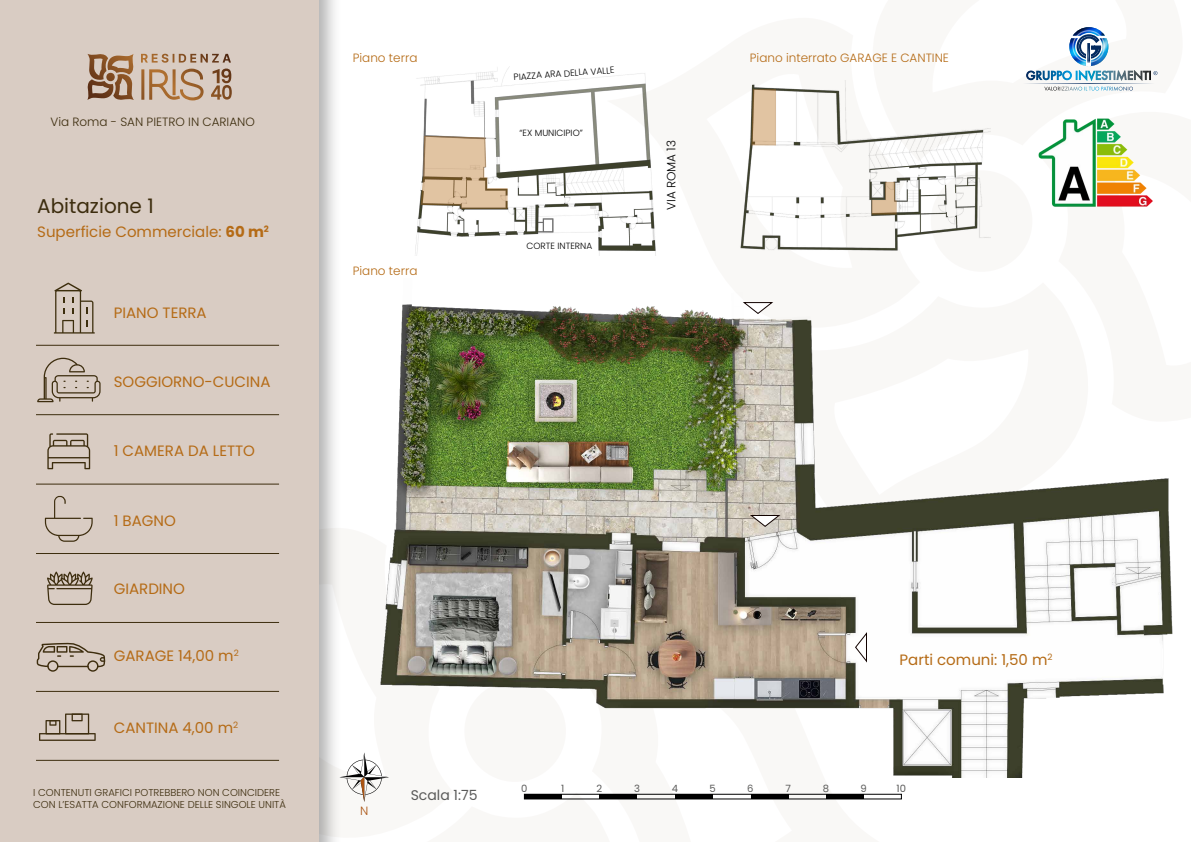
<style>
.page{position:relative;width:1191px;height:842px;background:#fff}
.page>*{position:absolute;margin:0;border:0;box-sizing:border-box;transform-origin:0 0}
.t1{font:20px "Poppins";color:#3d2d0e}
.t2{font:15px "Poppins";color:#b56b16}
.t3{font:14px "Poppins";color:#5a5a59}
.t4{font:300 12px "Poppins";color:#b56b16}
.t5{font:300 12px "Poppins";color:#3d2d0e}
.t6{font:300 12px "Poppins";color:#000}
.t7{font:300 12px "Poppins";color:#ab5412}
.t8{font:300 10px/12px "Poppins";color:#3d2d0e}
.t9{font:10px "Poppins";color:#5a5a59}
.t10{font:300 9px "Poppins";color:#000}
.s1{font-weight:700}
</style>
<div class="page">
<div style="left:0;top:0;width:342px;height:842px;background:#000;opacity:.32"></div>
<div style="left:0;top:0;width:319px;height:842px;background:#d9ccc3"></div>
<svg style="left:107px;top:54px;width:124px;height:21px"></svg>
<img style="left:1023px;top:27px;width:134px;height:64px">
<img style="left:1038px;top:118px;width:115px;height:89px">
<img style="left:330px;top:278px;width:843px;height:499px">
<hr style="left:36px;top:345px;width:243px;height:1px;background:#3d2d0e">
<hr style="left:36px;top:414px;width:243px;height:1px;background:#3d2d0e">
<hr style="left:36px;top:484px;width:243px;height:1px;background:#3d2d0e">
<hr style="left:36px;top:553px;width:243px;height:1px;background:#3d2d0e">
<svg style="left:45px;top:496px;width:48px;height:46px"></svg>
<svg style="left:47px;top:433px;width:43px;height:36px"></svg>
<svg style="left:37px;top:358px;width:64px;height:44px"></svg>
<svg style="left:748px;top:514px;width:34px;height:14px"></svg>
<svg style="left:741px;top:302px;width:33px;height:13px"></svg>
<svg style="left:854px;top:631px;width:13px;height:33px"></svg>
<div style="left:524px;top:794px;width:378px;height:5px;border:1px solid #000"></div>
<div style="left:524px;top:794px;width:38px;height:5px;background:#000"></div>
<div style="left:750px;top:794px;width:38px;height:5px;background:#000"></div>
<div style="left:675px;top:794px;width:38px;height:5px;background:#000"></div>
<div style="left:599px;top:794px;width:38px;height:5px;background:#000"></div>
<div style="left:826px;top:794px;width:38px;height:5px;background:#000"></div>
<img style="left:415px;top:66px;width:241px;height:190px">
<svg style="left:421px;top:136px;width:86px;height:73px"></svg>
<svg style="left:339px;top:752px;width:50px;height:50px"></svg>
<hr style="left:36px;top:622px;width:243px;height:1px;background:#3d2d0e">
<hr style="left:36px;top:691px;width:243px;height:1px;background:#3d2d0e">
<hr style="left:36px;top:760px;width:243px;height:1px;background:#3d2d0e">
<svg style="left:47px;top:572px;width:46px;height:33px"></svg>
<svg style="left:39px;top:713px;width:57px;height:28px"></svg>
<img style="left:739px;top:81px;width:251px;height:170px">
<svg style="left:751px;top:89px;width:25px;height:56px"></svg>
<svg style="left:871px;top:182px;width:25px;height:32px"></svg>
<svg style="left:54px;top:283px;width:41px;height:51px"></svg>
<svg style="left:37px;top:642px;width:69px;height:30px"></svg>
<p class="t4" style="left:353px;top:51px;width:66px">Piano terra</p>
<p class="t4" style="left:750px;top:51px;width:201px">Piano interrato GARAGE E CANTINE</p>
<p class="t5" style="left:50px;top:115px;width:206px">Via Roma - SAN PIETRO IN CARIANO</p>
<h1 class="t1" style="left:37px;top:194px;width:118px">Abitazione 1</h1>
<p class="t2" style="left:37px;top:223px;width:233px">Superficie Commerciale: <span class="s1">60 m</span><sup>2</sup></p>
<p class="t2" style="left:114px;top:304px;width:94px">PIANO TERRA</p>
<p class="t2" style="left:114px;top:373px;width:158px">SOGGIORNO-CUCINA</p>
<p class="t2" style="left:114px;top:442px;width:143px">1 CAMERA DA LETTO</p>
<p class="t2" style="left:114px;top:512px;width:64px">1 BAGNO</p>
<p class="t2" style="left:114px;top:580px;width:73px">GIARDINO</p>
<p class="t4" style="left:353px;top:263px;width:66px">Piano terra</p>
<p class="t10" style="left:513px;top:72px;width:102px;rotate:-4deg">PIAZZA ARA DELLA VALLE</p>
<p class="t10" style="left:519px;top:128px;width:65px">“EX MUNICIPIO”</p>
<p class="t10" style="left:526px;top:240px;width:67px">CORTE INTERNA</p>
<p class="t6" style="left:664px;top:210px;width:72px;rotate:-90deg">VIA ROMA 13</p>
<p class="t2" style="left:114px;top:647px;width:126px">GARAGE 14,00 m<sup>2</sup></p>
<p class="t2" style="left:899px;top:651px;width:154px">Parti comuni: 1,50 m<sup>2</sup></p>
<p class="t2" style="left:114px;top:718px;width:126px">CANTINA 4,00 m<sup>2</sup></p>
<p class="t8" style="left:33px;top:786px;width:254px">I CONTENUTI GRAFICI POTREBBERO NON COINCIDERE<br>CON L’ESATTA CONFORMAZIONE DELLE SINGOLE UNITÀ</p>
<p class="t7" style="left:360px;top:803px;width:10px">N</p>
<p class="t3" style="left:411px;top:786px;width:68px">Scala 1:75</p>
<p class="t9" style="left:521px;top:782px;width:8px">0</p>
<p class="t9" style="left:561px;top:782px;width:5px">1</p>
<p class="t9" style="left:596px;top:782px;width:7px">2</p>
<p class="t9" style="left:634px;top:782px;width:7px">3</p>
<p class="t9" style="left:671px;top:782px;width:8px">4</p>
<p class="t9" style="left:709px;top:782px;width:8px">5</p>
<p class="t9" style="left:747px;top:782px;width:8px">6</p>
<p class="t9" style="left:785px;top:782px;width:7px">7</p>
<p class="t9" style="left:822px;top:782px;width:8px">8</p>
<p class="t9" style="left:860px;top:782px;width:8px">9</p>
<p class="t9" style="left:896px;top:782px;width:11px">10</p>
</div>
